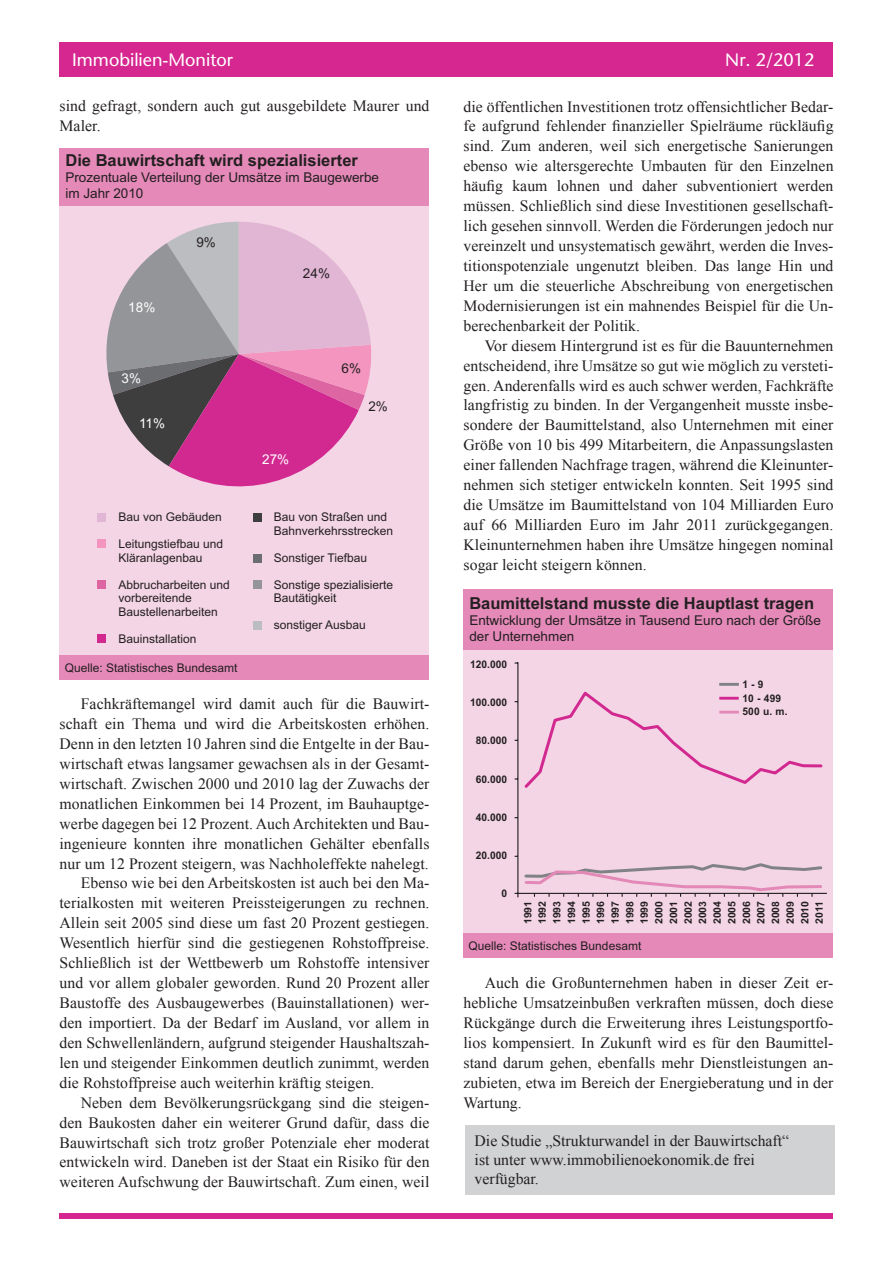
<style>
.page{position:relative;width:893px;height:1263px;background:#fff}
.page>*{position:absolute;margin:0;border:0;box-sizing:border-box;transform-origin:0 0}
.t1{font:18px "Stone Sans";color:#fff}
.t2{font:700 16.5px "Arial";color:#231f20}
.t3{font:15.75px/20px "Times New Roman";letter-spacing:.005em;color:#231f20;text-align:justify}
.t4{font:13.5px/16.2px "Arial";color:#231f20}
.t5{font:13.5px "Arial";color:#fff}
.t6{font:12px/13.5px "Arial";color:#231f20}
.t7{font:700 10.5px/13.8px "Arial";color:#231f20}
.t8{font:700 10.2px/14.5px "Arial";color:#231f20;text-align:justify}
</style>
<div class="page">
<div style="left:59px;top:1214px;width:774px;height:5px;background:#d62690"></div>
<div style="left:59px;top:42px;width:774px;height:35px;background:#d62690"></div>
<div style="left:465px;top:1126px;width:370px;height:69px;background:#d1d2d4"></div>
<div style="left:60px;top:191px;width:369px;height:464px;background:#f4d5e5"></div>
<div style="left:59px;top:655px;width:370px;height:25px;background:#e589b9"></div>
<div style="left:59px;top:148px;width:370px;height:57px;background:#e589b9"></div>
<svg style="left:106px;top:222px;width:266px;height:265px"></svg>
<div style="left:98px;top:513px;width:8px;height:8px;background:#e1b6d4"></div>
<div style="left:98px;top:540px;width:8px;height:8px;background:#f395bf"></div>
<div style="left:98px;top:580px;width:8px;height:8px;background:#dd65a2"></div>
<div style="left:254px;top:513px;width:8px;height:8px;background:#3e3e3f"></div>
<div style="left:254px;top:554px;width:8px;height:8px;background:#6c6d70"></div>
<div style="left:254px;top:580px;width:8px;height:9px;background:#939598"></div>
<div style="left:98px;top:634px;width:8px;height:9px;background:#d22991"></div>
<div style="left:254px;top:621px;width:8px;height:9px;background:#bcbdc0"></div>
<div style="left:463px;top:636px;width:370px;height:299px;background:#f4d5e5"></div>
<div style="left:463px;top:933px;width:370px;height:25px;background:#e589b9"></div>
<div style="left:463px;top:589px;width:370px;height:61px;background:#e589b9"></div>
<hr style="left:517px;top:662px;width:1px;height:235px;background:#231f20">
<hr style="left:515px;top:893px;width:312px;height:1px;background:#231f20">
<svg style="left:515px;top:689px;width:308px;height:102px"></svg>
<svg style="left:515px;top:856px;width:309px;height:41px"></svg>
<hr style="left:719px;top:711px;width:20px;height:2px;background:#e388b7">
<hr style="left:719px;top:697px;width:20px;height:3px;background:#d22991">
<hr style="left:719px;top:683px;width:20px;height:3px;background:#808285">
<p class="t1" style="left:72px;top:49px;width:163px">Immobilien-Monitor</p>
<p class="t1" style="left:725px;top:49px;width:91px">Nr. 2/2012</p>
<p class="t3" style="left:60px;top:96px;width:371px">sind gefragt, sondern auch gut ausgebildete Maurer und<br>Maler.</p>
<p class="t3" style="left:463px;top:96px;width:371px">die öffentlichen Investitionen trotz offensichtlicher Bedar&shy;fe aufgrund fehlender finanzieller Spielräume rückläufig sind. Zum anderen, weil sich energetische Sanierungen ebenso wie altersgerechte Umbauten für den Einzelnen häufig kaum lohnen und daher subventioniert werden müssen. Schließlich sind diese Investitionen gesellschaft&shy;lich gesehen sinnvoll. Werden die Förderungen jedoch nur vereinzelt und unsystematisch gewährt, werden die Inves&shy;titionspotenziale ungenutzt bleiben. Das lange Hin und Her um die steuerliche Abschreibung von energetischen Modernisierungen ist ein mahnendes Beispiel für die Un&shy;berechenbarkeit der Politik.</p>
<p class="t3" style="left:463px;top:335px;width:371px;text-indent:21px">Vor diesem Hintergrund ist es für die Bauunternehmen entscheidend, ihre Umsätze so gut wie möglich zu versteti&shy;gen. Anderenfalls wird es auch schwer werden, Fachkräfte langfristig zu binden. In der Vergangenheit musste insbe&shy;sondere der Baumittelstand, also Unternehmen mit einer Größe von 10 bis 499 Mitarbeitern, die Anpassungslasten einer fallenden Nachfrage tragen, während die Kleinunter&shy;nehmen sich stetiger entwickeln konnten. Seit 1995 sind die Umsätze im Baumittelstand von 104 Milliarden Euro auf 66 Milliarden Euro im Jahr 2011 zurückgegangen.<br>Kleinunternehmen haben ihre Umsätze hingegen nominal sogar leicht steigern können.</p>
<p class="t2" style="left:65px;top:149px;width:294px">Die Bauwirtschaft wird spezialisierter</p>
<p class="t4" style="left:65px;top:169px;width:315px">Prozentuale Verteilung der Umsätze im Baugewerbe im Jahr 2010</p>
<p class="t4" style="left:196px;top:234px;width:21px">9%</p>
<p class="t4" style="left:303px;top:265px;width:29px">24%</p>
<p class="t5" style="left:128px;top:299px;width:29px">18%</p>
<p class="t4" style="left:341px;top:361px;width:21px">6%</p>
<p class="t5" style="left:122px;top:369px;width:21px">3%</p>
<p class="t4" style="left:368px;top:398px;width:21px">2%</p>
<p class="t5" style="left:139px;top:415px;width:28px">11%</p>
<p class="t5" style="left:262px;top:450px;width:29px">27%</p>
<p class="t6" style="left:118px;top:510px;width:105px">Bau von Gebäuden</p>
<p class="t6" style="left:118px;top:537px;width:106px">Leitungstiefbau und<br>Kläranlagenbau</p>
<p class="t6" style="left:118px;top:578px;width:113px">Abbrucharbeiten und vorbereitende<br>Baustellenarbeiten</p>
<p class="t6" style="left:118px;top:632px;width:80px">Bauinstallation</p>
<p class="t6" style="left:274px;top:510px;width:121px">Bau von Straßen und<br>Bahnverkehrsstrecken</p>
<p class="t6" style="left:274px;top:551px;width:95px">Sonstiger Tiefbau</p>
<p class="t6" style="left:274px;top:578px;width:121px">Sonstige spezialisierte<br>Bautätigkeit</p>
<p class="t6" style="left:274px;top:618px;width:94px">sonstiger Ausbau</p>
<p class="t2" style="left:469px;top:592px;width:346px">Baumittelstand musste die Hauptlast tragen</p>
<p class="t4" style="left:469px;top:612px;width:353px">Entwicklung der Umsätze in Tausend Euro nach der Größe der Unternehmen</p>
<p class="t7" style="left:470px;top:658px;width:38px">120.000</p>
<p class="t7" style="left:470px;top:696px;width:38px">100.000</p>
<p class="t7" style="left:476px;top:734px;width:33px">80.000</p>
<p class="t7" style="left:476px;top:772px;width:33px">60.000</p>
<p class="t7" style="left:476px;top:811px;width:33px">40.000</p>
<p class="t7" style="left:476px;top:849px;width:33px">20.000</p>
<p class="t7" style="left:501px;top:887px;width:7px">0</p>
<p class="t8" style="left:521px;top:924px;width:25px;rotate:-90deg">1991<br>1992<br>1993<br>1994<br>1995<br>1996<br>1997<br>1998<br>1999<br>2000<br>2001<br>2002<br>2003<br>2004<br>2005<br>2006<br>2007<br>2008<br>2009<br>2010<br>2011</p>
<p class="t6" style="left:65px;top:661px;width:174px">Quelle: Statistisches Bundesamt</p>
<p class="t7" style="left:742px;top:677px;width:47px">1 - 9<br>10 - 499<br>500 u. m.</p>
<p class="t3" style="left:81px;top:694px;width:350px">Fachkräftemangel wird damit auch für die Bauwirt-</p>
<p class="t3" style="left:60px;top:713px;width:371px">schaft ein Thema und wird die Arbeitskosten erhöhen.</p>
<p class="t3" style="left:60px;top:733px;width:371px">Denn in den letzten 10 Jahren sind die Entgelte in der Bau-</p>
<p class="t3" style="left:60px;top:753px;width:371px">wirtschaft etwas langsamer gewachsen als in der Gesamt-</p>
<p class="t3" style="left:60px;top:773px;width:371px">wirtschaft. Zwischen 2000 und 2010 lag der Zuwachs der</p>
<p class="t3" style="left:60px;top:793px;width:371px">monatlichen Einkommen bei 14 Prozent, im Bauhauptge-</p>
<p class="t3" style="left:60px;top:813px;width:371px">werbe dagegen bei 12 Prozent. Auch Architekten und Bau-</p>
<p class="t3" style="left:60px;top:833px;width:371px">ingenieure konnten ihre monatlichen Gehälter ebenfalls</p>
<p class="t3" style="left:60px;top:853px;width:371px">nur um 12 Prozent steigern, was Nachholeffekte nahelegt.</p>
<p class="t3" style="left:81px;top:873px;width:350px">Ebenso wie bei den Arbeitskosten ist auch bei den Ma-</p>
<p class="t3" style="left:60px;top:893px;width:371px">terialkosten mit weiteren Preissteigerungen zu rechnen.</p>
<p class="t3" style="left:60px;top:913px;width:371px">Allein seit 2005 sind diese um fast 20 Prozent gestiegen.</p>
<p class="t3" style="left:60px;top:933px;width:371px">Wesentlich hierfür sind die gestiegenen Rohstoffpreise.</p>
<p class="t3" style="left:60px;top:953px;width:371px">Schließlich ist der Wettbewerb um Rohstoffe intensiver</p>
<p class="t3" style="left:60px;top:973px;width:371px">und vor allem globaler geworden. Rund 20 Prozent aller</p>
<p class="t3" style="left:60px;top:992px;width:371px">Baustoffe des Ausbaugewerbes (Bauinstallationen) wer-</p>
<p class="t3" style="left:60px;top:1012px;width:371px">den importiert. Da der Bedarf im Ausland, vor allem in</p>
<p class="t3" style="left:60px;top:1032px;width:371px">den Schwellenländern, aufgrund steigender Haushaltszah-</p>
<p class="t3" style="left:60px;top:1052px;width:371px">len und steigender Einkommen deutlich zunimmt, werden</p>
<p class="t3" style="left:60px;top:1072px;width:317px">die Rohstoffpreise auch weiterhin kräftig steigen.</p>
<p class="t3" style="left:81px;top:1092px;width:350px">Neben dem Bevölkerungsrückgang sind die steigen-</p>
<p class="t3" style="left:60px;top:1112px;width:371px">den Baukosten daher ein weiterer Grund dafür, dass die</p>
<p class="t3" style="left:60px;top:1132px;width:371px">Bauwirtschaft sich trotz großer Potenziale eher moderat</p>
<p class="t3" style="left:60px;top:1152px;width:371px">entwickeln wird. Daneben ist der Staat ein Risiko für den</p>
<p class="t3" style="left:60px;top:1172px;width:371px">weiteren Aufschwung der Bauwirtschaft. Zum einen, weil</p>
<p class="t6" style="left:469px;top:939px;width:174px">Quelle: Statistisches Bundesamt</p>
<p class="t3" style="left:463px;top:973px;width:371px;text-indent:21px">Auch die Großunternehmen haben in dieser Zeit er&shy;hebliche Umsatzeinbußen verkraften müssen, doch diese Rückgänge durch die Erweiterung ihres Leistungsportfo&shy;lios kompensiert. In Zukunft wird es für den Baumittel&shy;stand darum gehen, ebenfalls mehr Dienstleistungen an&shy;zubieten, etwa im Bereich der Energieberatung und in der Wartung.</p>
<p class="t3" style="left:475px;top:1131px;width:316px;line-height:18.9px;text-align:left">Die Studie „Strukturwandel in der Bauwirtschaft“ ist unter www.immobilienoekonomik.de frei verfügbar.</p>
</div>
